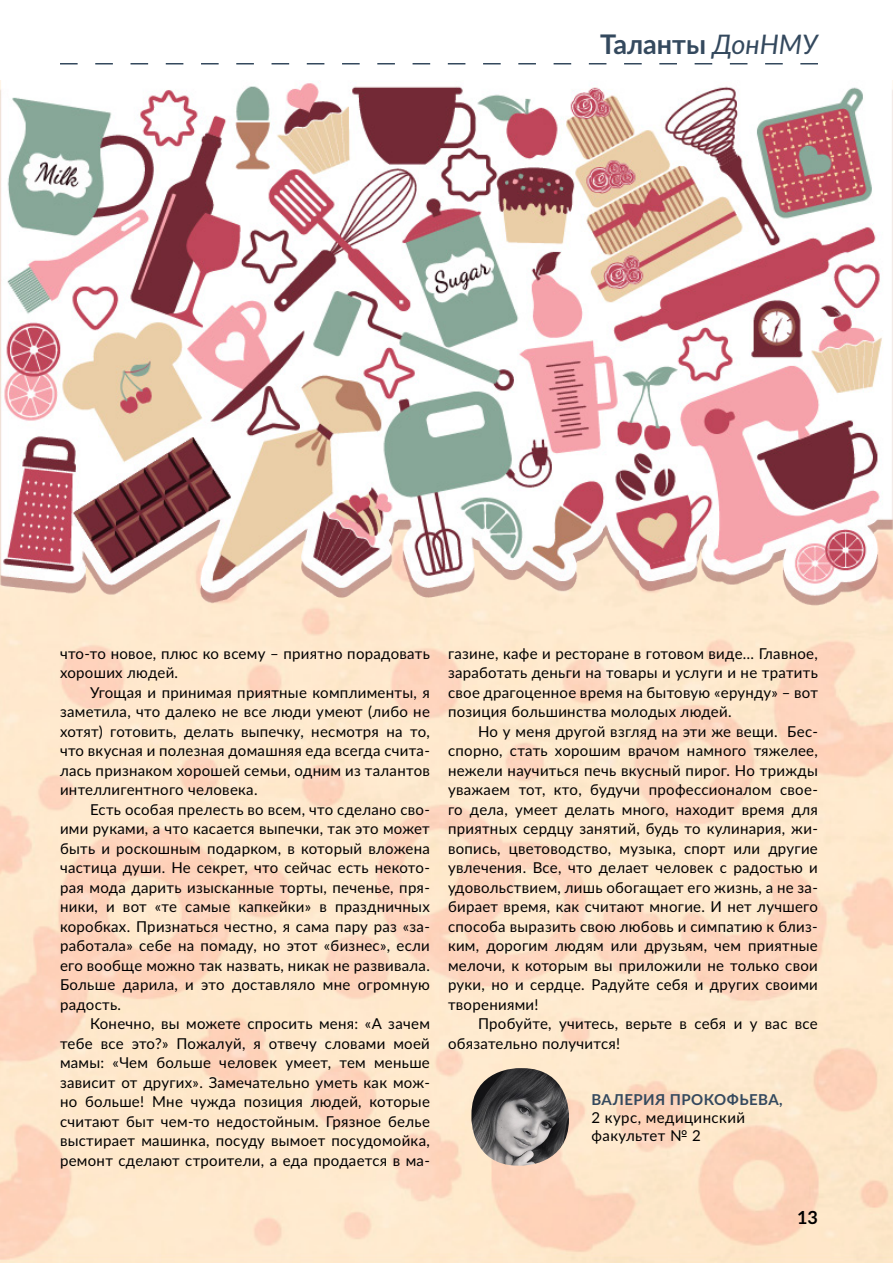
<style>
.page{position:relative;width:893px;height:1263px;background:#fff}
.page>*{position:absolute;margin:0;border:0;box-sizing:border-box;transform-origin:0 0}
.t1{font:700 27px "Lato";color:#34495e}
.t2{font:700 18px "Lato";color:#000}
.t3{font:15px/19.5px "Lato";letter-spacing:.02em;color:#000;text-align:justify}
.t4{font:700 15px "Lato";letter-spacing:.03em;color:#34495e}
.s1{font-weight:400;font-style:italic}
</style>
<div class="page">
<img style="left:0;top:80px;width:893px;height:525px">
<svg style="left:60px;top:63px;width:758px;height:2px"></svg>
<img style="left:471px;top:1068px;width:98px;height:98px">
<h1 class="t1" style="left:600px;top:24px;width:219px">Таланты <span class="s1">ДонНМУ</span></h1>
<p class="t3" style="left:60px;top:643px;width:371px">что-то новое, плюс ко всему – приятно порадовать хороших людей.</p>
<p class="t3" style="left:60px;top:682px;width:371px;text-indent:30px">Угощая и принимая приятные комплименты, я заметила, что далеко не все люди умеют (либо не хотят) готовить, делать выпечку, несмотря на то, что вкусная и полезная домашняя еда всегда счита&shy;лась признаком хорошей семьи, одним из талантов интеллигентного человека.</p>
<p class="t3" style="left:60px;top:799px;width:371px;text-indent:30px">Есть особая прелесть во всем, что сделано сво&shy;ими руками, а что касается выпечки, так это может быть и роскошным подарком, в который вложена частица души. Не секрет, что сейчас есть некото&shy;рая мода дарить изысканные торты, печенье, пря&shy;ники, и вот «те самые капкейки» в праздничных коробках. Признаться честно, я сама пару раз «за&shy;работала» себе на помаду, но этот «бизнес», если его вообще можно так назвать, никак не развивала.<br>Больше дарила, и это доставляло мне огромную радость.</p>
<p class="t3" style="left:60px;top:1013px;width:371px;text-indent:30px">Конечно, вы можете спросить меня: «А зачем тебе все это?» Пожалуй, я отвечу словами моей мамы: «Чем больше человек умеет, тем меньше зависит от других». Замечательно уметь как мож&shy;но больше! Мне чужда позиция людей, которые считают быт чем-то недостойным. Грязное белье выстирает машинка, посуду вымоет посудомойка, ремонт сделают строители, а еда продается в ма-</p>
<p class="t3" style="left:448px;top:643px;width:371px">газине, кафе и ресторане в готовом виде… Главное, заработать деньги на товары и услуги и не тратить свое драгоценное время на бытовую «ерунду» – вот позиция большинства молодых людей.</p>
<p class="t3" style="left:448px;top:721px;width:371px;text-indent:30px">Но у меня другой взгляд на эти же вещи. Бес&shy;спорно, стать хорошим врачом намного тяжелее, нежели научиться печь вкусный пирог. Но трижды уважаем тот, кто, будучи профессионалом свое&shy;го дела, умеет делать много, находит время для приятных сердцу занятий, будь то кулинария, жи&shy;вопись, цветоводство, музыка, спорт или другие увлечения. Все, что делает человек с радостью и удовольствием, лишь обогащает его жизнь, а не за&shy;бирает время, как считают многие. И нет лучшего способа выразить свою любовь и симпатию к близ&shy;ким, дорогим людям или друзьям, чем приятные мелочи, к которым вы приложили не только свои руки, но и сердце. Радуйте себя и других своими творениями!</p>
<p class="t3" style="left:448px;top:1013px;width:371px;text-indent:30px">Пробуйте, учитесь, верьте в себя и у вас все обязательно получится!</p>
<p class="t4" style="left:591px;top:1088px;width:193px">ВАЛЕРИЯ ПРОКОФЬЕВА,</p>
<p class="t3" style="left:591px;top:1108px;width:155px;line-height:18px">2 курс, медицинский факультет № 2</p>
<p class="t2" style="left:797px;top:1204px;width:22px">13</p>
</div>
